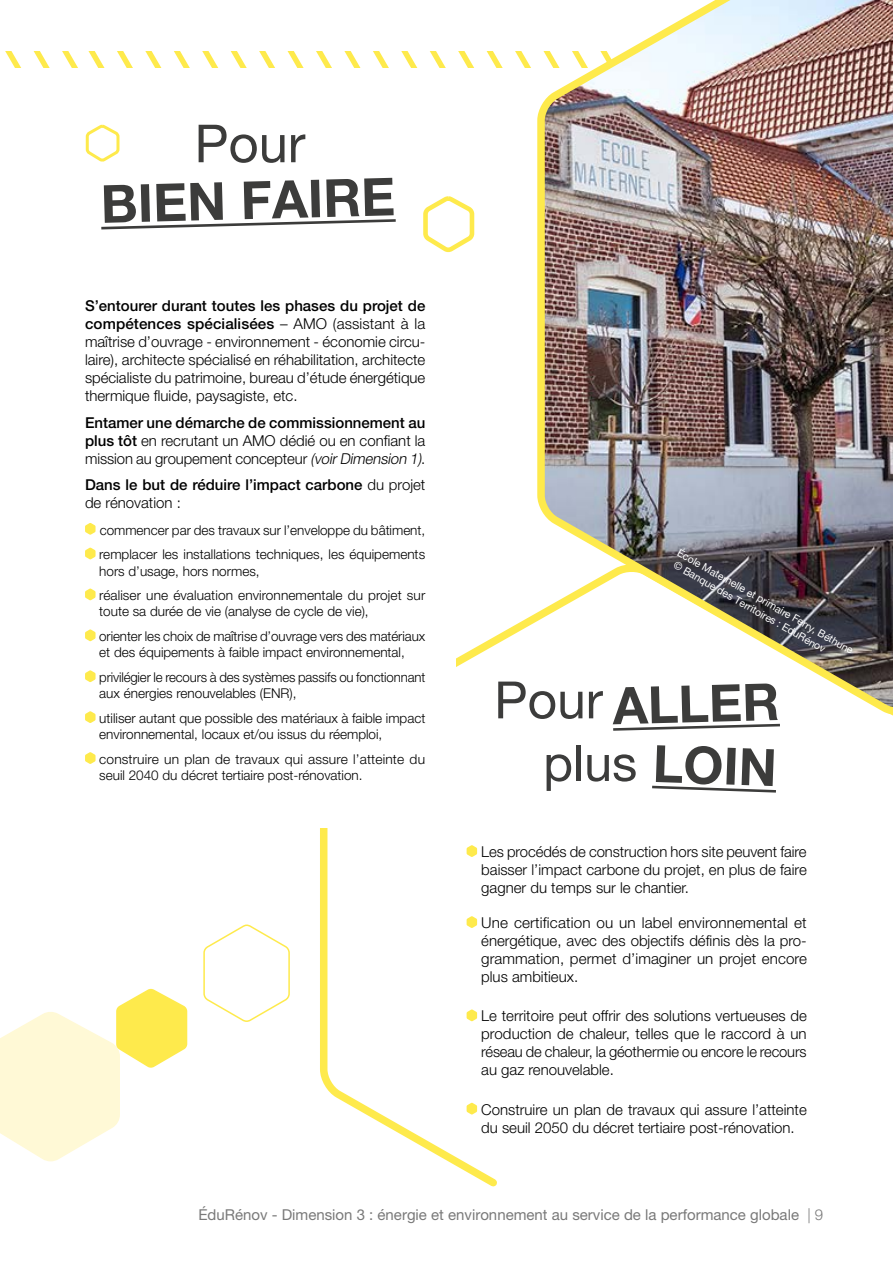
<style>
.page{position:relative;width:893px;height:1263px;background:#fff}
.page>*{position:absolute;margin:0;border:0;box-sizing:border-box;transform-origin:0 0}
.t1{font:700 52.5px "Helvetica Neue LT Pro";color:#3c3c3b}
.t2{font:52.5px "Helvetica Neue LT Pro";color:#3c3c3b}
.t3{font:700 51.45px "Helvetica Neue LT Pro";color:#3c3c3b}
.t4{font:51.45px "Helvetica Neue LT Pro";color:#3c3c3b}
.t5{font:50.25px "Helvetica Neue LT Pro";color:#3c3c3b}
.t6{font:300 15px/18px "Helvetica Neue LT Pro";color:#000;text-align:justify}
.t7{font:15px "Helvetica Neue LT Pro";color:#797979}
.t8{font:500 15px/18px "Helvetica Neue LT Pro";color:#000}
.t9{font:300 13.5px/24.8px "Helvetica Neue LT Pro";color:#000}
.t10{font:10.5px/12.6px "Helvetica Neue LT Pro";color:#fff}
.s1{font-weight:500}
.s2{font-style:italic}
.s3{font-weight:300}
</style>
<div class="page">
<svg style="left:5px;top:51px;width:526px;height:16px"></svg>
<svg style="left:320px;top:615px;width:460px;height:572px"></svg>
<div style="left:85px;top:271px;width:370px;height:557px;background:#fff"></div>
<svg style="left:85px;top:523px;width:11px;height:12px"></svg>
<svg style="left:85px;top:548px;width:11px;height:11px"></svg>
<svg style="left:85px;top:588px;width:11px;height:12px"></svg>
<svg style="left:85px;top:629px;width:11px;height:12px"></svg>
<svg style="left:85px;top:670px;width:11px;height:12px"></svg>
<svg style="left:85px;top:711px;width:11px;height:12px"></svg>
<svg style="left:85px;top:752px;width:11px;height:12px"></svg>
<img style="left:533px;top:0;width:360px;height:723px">
<svg style="left:0;top:989px;width:187px;height:172px"></svg>
<svg style="left:203px;top:924px;width:87px;height:98px"></svg>
<svg style="left:101px;top:219px;width:295px;height:11px"></svg>
<svg style="left:85px;top:124px;width:35px;height:38px"></svg>
<svg style="left:423px;top:196px;width:52px;height:57px"></svg>
<h1 class="t2" style="left:195px;top:112px;width:112px">Pour</h1>
<h1 class="t1" style="left:99px;top:173px;width:296px;rotate:-2deg">BIEN FAIRE</h1>
<p class="t6" style="left:85px;top:296px;width:342px"><span class="s1">S’entourer durant toutes les phases du projet de compétences spécialisées</span> – AMO (assistant à la maîtrise d’ouvrage - environnement - économie circu&shy;laire), architecte spécialisé en réhabilitation, architecte spécialiste du patrimoine, bureau d’étude énergétique thermique fluide, paysagiste, etc.</p>
<p class="t6" style="left:85px;top:413px;width:342px"><span class="s1">Entamer une démarche de commissionnement au plus tôt</span> en recrutant un AMO dédié ou en confiant la mission au groupement concepteur <span class="s2">(voirDimension1)</span>.</p>
<p class="t8" style="left:85px;top:476px;width:342px">Dans le but de réduire l’impact carbone <span class="s3">du projet de rénovation :</span></p>
<p class="t9" style="left:99px;top:517px;width:327px">commencer par des travaux sur l’enveloppe du bâtiment, remplacer les installations techniques, les équipements</p>
<p class="t9" style="left:99px;top:558px;width:327px">hors d’usage, hors normes,<br>réaliser une évaluation environnementale du projet sur</p>
<p class="t9" style="left:99px;top:599px;width:327px">toute sa durée de vie (analyse de cycle de vie),<br>orienter les choix de maîtrise d’ouvrage vers des matériaux</p>
<p class="t9" style="left:99px;top:640px;width:328px">et des équipements à faible impact environnemental, privilégier le recours à des systèmes passifs ou fonctionnant</p>
<p class="t9" style="left:99px;top:681px;width:328px">aux énergies renouvelables (ENR),<br>utiliser autant que possible des matériaux à faible impact</p>
<p class="t9" style="left:99px;top:722px;width:327px">environnemental, locaux et/ou issus du réemploi, construire un plan de travaux qui assure l’atteinte du</p>
<p class="t9" style="left:99px;top:763px;width:265px">seuil 2040 du décret tertiaire post-rénovation.</p>
<p class="t10" style="left:682px;top:546px;width:202px;rotate:30deg">École Maternelle et primaire Ferry, Béthune © Banque des Territoires : EduRénov</p>
<h2 class="t4" style="left:494px;top:669px;width:110px">Pour</h2>
<h3 class="t5" style="left:543px;top:733px;width:95px">plus</h3>
<h2 class="t3" style="left:611px;top:675px;width:168px;rotate:-2deg">ALLER</h2>
<h2 class="t3" style="left:654px;top:732px;width:125px;rotate:2deg">LOIN</h2>
<p class="t6" style="left:481px;top:842px;width:327px">Les procédés de construction hors site peuvent faire baisser l’impact carbone du projet, en plus de faire gagner du temps sur le chantier.</p>
<p class="t6" style="left:481px;top:913px;width:327px">Une certification ou un label environnemental et énergétique, avec des objectifs définis dès la pro&shy;grammation, permet d’imaginer un projet encore plus ambitieux.</p>
<p class="t6" style="left:481px;top:1006px;width:327px">Le territoire peut offrir des solutions vertueuses de production de chaleur, telles que le raccord à un réseau de chaleur, la géothermie ou encore le recours au gaz renouvelable.</p>
<p class="t6" style="left:481px;top:1100px;width:327px">Construire un plan de travaux qui assure l’atteinte du seuil 2050 du décret tertiaire post-rénovation.</p>
<p class="t7" style="left:198px;top:1206px;width:626px">ÉduRénov - Dimension 3 : énergie et environnement au service de la performance globale <span class="s3">| 9</span></p>
</div>
